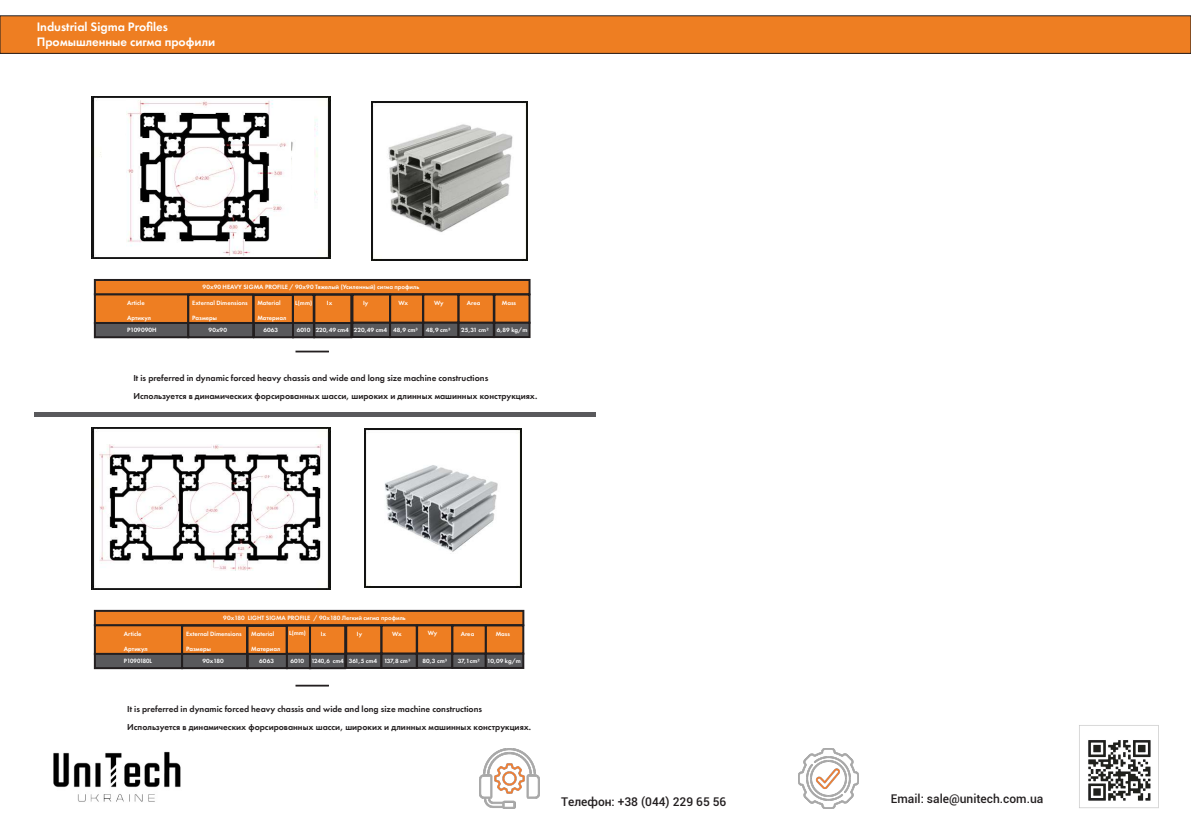
<style>
.page{position:relative;width:1191px;height:823px;background:#fff}
.page>*{position:absolute;margin:0;border:0;box-sizing:border-box;transform-origin:0 0}
.t1{font:600 12.7px/15.3px "Futura PT";color:#fff}
.t2{font:500 12px "Roboto";color:#231f20}
.t3{font:600 9px/17.7px "Futura PT";color:#231f20}
.t4{font:600 6.4px "Futura PT";color:#fff}
.t5{font:600 6.4px "Futura PT";color:#fff;scale:.93 1}
.t6{font:600 6.2px "Futura PT";color:#fff}
</style>
<div class="page">
<div style="left:0;top:16px;width:1191px;height:37px;background:#ee7e22"></div>
<div style="left:0;top:15px;width:1191px;height:39px;border:1px solid #231f20"></div>
<div style="left:34px;top:411px;width:561px;height:5px;background:#59595c"></div>
<img style="left:92px;top:96px;width:239px;height:162px">
<img style="left:372px;top:101px;width:156px;height:159px">
<img style="left:102px;top:114px;width:211px;height:128px">
<div style="left:94px;top:293px;width:95px;height:31px;background:#ee7e22;border:2px solid #231f20"></div>
<div style="left:94px;top:322px;width:95px;height:16px;background:#59595c;border:2px solid #231f20"></div>
<div style="left:253px;top:322px;width:41px;height:16px;background:#59595c;border:2px solid #231f20"></div>
<div style="left:94px;top:279px;width:436px;height:16px;background:#ee7e22;border:2px solid #231f20"></div>
<div style="left:187px;top:293px;width:67px;height:31px;background:#ee7e22;border:2px solid #231f20"></div>
<div style="left:187px;top:322px;width:67px;height:16px;background:#59595c;border:2px solid #231f20"></div>
<div style="left:253px;top:294px;width:41px;height:30px;background:#ee7e22;border:2px solid #231f20"></div>
<div style="left:292px;top:293px;width:23px;height:31px;background:#ee7e22;border:2px solid #231f20"></div>
<div style="left:292px;top:322px;width:23px;height:16px;background:#59595c;border:2px solid #231f20"></div>
<div style="left:313px;top:293px;width:39px;height:31px;background:#ee7e22;border:2px solid #231f20"></div>
<div style="left:313px;top:322px;width:39px;height:16px;background:#59595c;border:2px solid #231f20"></div>
<div style="left:351px;top:293px;width:40px;height:30px;background:#ee7e22;border:2px solid #231f20"></div>
<div style="left:351px;top:321px;width:40px;height:17px;background:#59595c;border:2px solid #231f20"></div>
<div style="left:389px;top:293px;width:35px;height:30px;background:#ee7e22;border:2px solid #231f20"></div>
<div style="left:389px;top:321px;width:35px;height:17px;background:#59595c;border:2px solid #231f20"></div>
<div style="left:422px;top:293px;width:37px;height:30px;background:#ee7e22;border:2px solid #231f20"></div>
<div style="left:422px;top:321px;width:37px;height:17px;background:#59595c;border:2px solid #231f20"></div>
<div style="left:457px;top:293px;width:38px;height:30px;background:#ee7e22;border:2px solid #231f20"></div>
<div style="left:457px;top:321px;width:38px;height:17px;background:#59595c;border:2px solid #231f20"></div>
<div style="left:493px;top:293px;width:37px;height:30px;background:#ee7e22;border:2px solid #231f20"></div>
<div style="left:493px;top:321px;width:37px;height:17px;background:#59595c;border:2px solid #231f20"></div>
<div style="left:295px;top:350px;width:34px;height:2px;border:1px solid #231f20"></div>
<img style="left:92px;top:427px;width:239px;height:162px">
<img style="left:365px;top:428px;width:156px;height:159px">
<img style="left:102px;top:444px;width:222px;height:128px">
<div style="left:94px;top:623px;width:89px;height:31px;background:#ee7e22;border:2px solid #231f20"></div>
<div style="left:94px;top:652px;width:89px;height:16px;background:#59595c;border:2px solid #231f20"></div>
<div style="left:247px;top:652px;width:41px;height:16px;background:#59595c;border:2px solid #231f20"></div>
<div style="left:94px;top:609px;width:430px;height:16px;background:#ee7e22;border:2px solid #231f20"></div>
<div style="left:181px;top:624px;width:67px;height:31px;background:#ee7e22;border:2px solid #231f20"></div>
<div style="left:181px;top:652px;width:67px;height:16px;background:#59595c;border:2px solid #231f20"></div>
<div style="left:246px;top:624px;width:42px;height:30px;background:#ee7e22;border:2px solid #231f20"></div>
<div style="left:286px;top:624px;width:25px;height:30px;background:#ee7e22;border:2px solid #231f20"></div>
<div style="left:286px;top:652px;width:25px;height:16px;background:#59595c;border:2px solid #231f20"></div>
<div style="left:309px;top:624px;width:37px;height:30px;background:#ee7e22;border:2px solid #231f20"></div>
<div style="left:309px;top:652px;width:37px;height:16px;background:#59595c;border:2px solid #231f20"></div>
<div style="left:345px;top:624px;width:37px;height:30px;background:#ee7e22;border:2px solid #231f20"></div>
<div style="left:345px;top:652px;width:37px;height:16px;background:#59595c;border:2px solid #231f20"></div>
<div style="left:380px;top:624px;width:38px;height:30px;background:#ee7e22;border:2px solid #231f20"></div>
<div style="left:380px;top:652px;width:38px;height:16px;background:#59595c;border:2px solid #231f20"></div>
<div style="left:416px;top:624px;width:37px;height:30px;background:#ee7e22;border:2px solid #231f20"></div>
<div style="left:416px;top:652px;width:37px;height:16px;background:#59595c;border:2px solid #231f20"></div>
<div style="left:451px;top:624px;width:36px;height:30px;background:#ee7e22;border:2px solid #231f20"></div>
<div style="left:451px;top:652px;width:36px;height:16px;background:#59595c;border:2px solid #231f20"></div>
<div style="left:485px;top:624px;width:39px;height:30px;background:#ee7e22;border:2px solid #231f20"></div>
<div style="left:485px;top:652px;width:39px;height:16px;background:#59595c;border:2px solid #231f20"></div>
<div style="left:295px;top:684px;width:34px;height:2px;border:1px solid #231f20"></div>
<img style="left:371px;top:582px;width:145px;height:3px">
<img style="left:376px;top:107px;width:148px;height:147px">
<img style="left:99px;top:444px;width:223px;height:126px">
<img style="left:127px;top:100px;width:164px;height:155px">
<img style="left:370px;top:434px;width:147px;height:148px">
<img style="left:53px;top:751px;width:128px;height:51px">
<img style="left:1079px;top:725px;width:80px;height:83px">
<img style="left:479px;top:748px;width:60px;height:60px">
<img style="left:798px;top:748px;width:60px;height:60px">
<h1 class="t1" style="left:37px;top:19px;width:180px">Industrial Sigma Profiles<br>Промышленные сигма профили</h1>
<p class="t4" style="left:127px;top:298px;width:19px">Article</p>
<p class="t4" style="left:127px;top:314px;width:25px">Артикул</p>
<p class="t4" style="left:127px;top:325px;width:31px">P109090H</p>
<p class="t4" style="left:203px;top:282px;width:218px">90x90 HEAVY SIGMA PROFILE / 90x90 Тяжелый (Усиленный) сигма профиль</p>
<p class="t4" style="left:192px;top:298px;width:57px">External Dimensions</p>
<p class="t4" style="left:192px;top:314px;width:26px">Размеры</p>
<p class="t4" style="left:257px;top:298px;width:25px">Material</p>
<p class="t4" style="left:257px;top:314px;width:31px">Материал</p>
<p class="t6" style="left:295px;top:298px;width:18px">L(mm)</p>
<p class="t6" style="left:327px;top:299px;width:7px">Ix</p>
<p class="t6" style="left:363px;top:298px;width:7px">Iy</p>
<p class="t6" style="left:398px;top:298px;width:11px">Wx</p>
<p class="t6" style="left:434px;top:298px;width:11px">Wy</p>
<p class="t6" style="left:467px;top:298px;width:15px">Area</p>
<p class="t6" style="left:502px;top:298px;width:16px">Mass</p>
<p class="t6" style="left:354px;top:326px;width:35px">220,49 cm4</p>
<p class="t6" style="left:393px;top:326px;width:26px">48,9 cm³</p>
<p class="t6" style="left:209px;top:326px;width:20px">90x90</p>
<p class="t6" style="left:263px;top:326px;width:16px">6063</p>
<p class="t6" style="left:297px;top:326px;width:54px">6010 220,49 cm4</p>
<p class="t6" style="left:426px;top:326px;width:26px">48,9 cm³</p>
<p class="t6" style="left:461px;top:326px;width:29px">25,31 cm²</p>
<p class="t6" style="left:497px;top:326px;width:32px">6,89 kg/m</p>
<p class="t3" style="left:133px;top:369px;width:405px">It is preferred in dynamic forced heavy chassis and wide and long size machine constructions<br>Используется в динамических форсированных шасси, широких и длинных машинных конструкциях.</p>
<p class="t4" style="left:124px;top:629px;width:19px">Article</p>
<p class="t4" style="left:124px;top:644px;width:25px">Артикул</p>
<p class="t5" style="left:124px;top:656px;width:32px">P1090180L</p>
<p class="t4" style="left:223px;top:613px;width:184px">90x180 LIGHT SIGMA PROFILE / 90x180 Легкий сигма профиль</p>
<p class="t4" style="left:186px;top:629px;width:57px">External Dimensions</p>
<p class="t4" style="left:186px;top:644px;width:26px">Размеры</p>
<p class="t4" style="left:251px;top:629px;width:25px">Material</p>
<p class="t4" style="left:251px;top:644px;width:31px">Материал</p>
<p class="t6" style="left:289px;top:629px;width:18px">L(mm)</p>
<p class="t6" style="left:321px;top:629px;width:7px">Ix</p>
<p class="t6" style="left:357px;top:629px;width:7px">Iy</p>
<p class="t6" style="left:392px;top:629px;width:11px">Wx</p>
<p class="t6" style="left:428px;top:629px;width:11px">Wy</p>
<p class="t6" style="left:461px;top:629px;width:15px">Area</p>
<p class="t6" style="left:496px;top:629px;width:16px">Mass</p>
<p class="t6" style="left:349px;top:656px;width:30px">361,5 cm4</p>
<p class="t6" style="left:384px;top:656px;width:28px">137,8 cm³</p>
<p class="t6" style="left:202px;top:656px;width:23px">90x180</p>
<p class="t6" style="left:259px;top:656px;width:16px">6063</p>
<p class="t6" style="left:290px;top:656px;width:55px">6010 1240,6 cm4</p>
<p class="t6" style="left:422px;top:656px;width:26px">80,3 cm³</p>
<p class="t6" style="left:458px;top:656px;width:24px">37,1cm²</p>
<p class="t6" style="left:487px;top:656px;width:35px">10,09 kg/m</p>
<p class="t3" style="left:127px;top:699px;width:405px">It is preferred in dynamic forced heavy chassis and wide and long size machine constructions<br>Используется в динамических форсированных шасси, широких и длинных машинных конструкциях.</p>
<h2 class="t2" style="left:561px;top:792px;width:167px">Телефон: +38 (044) 229 65 56</h2>
<h2 class="t2" style="left:891px;top:790px;width:154px">Email: sale@unitech.com.ua</h2>
</div>
